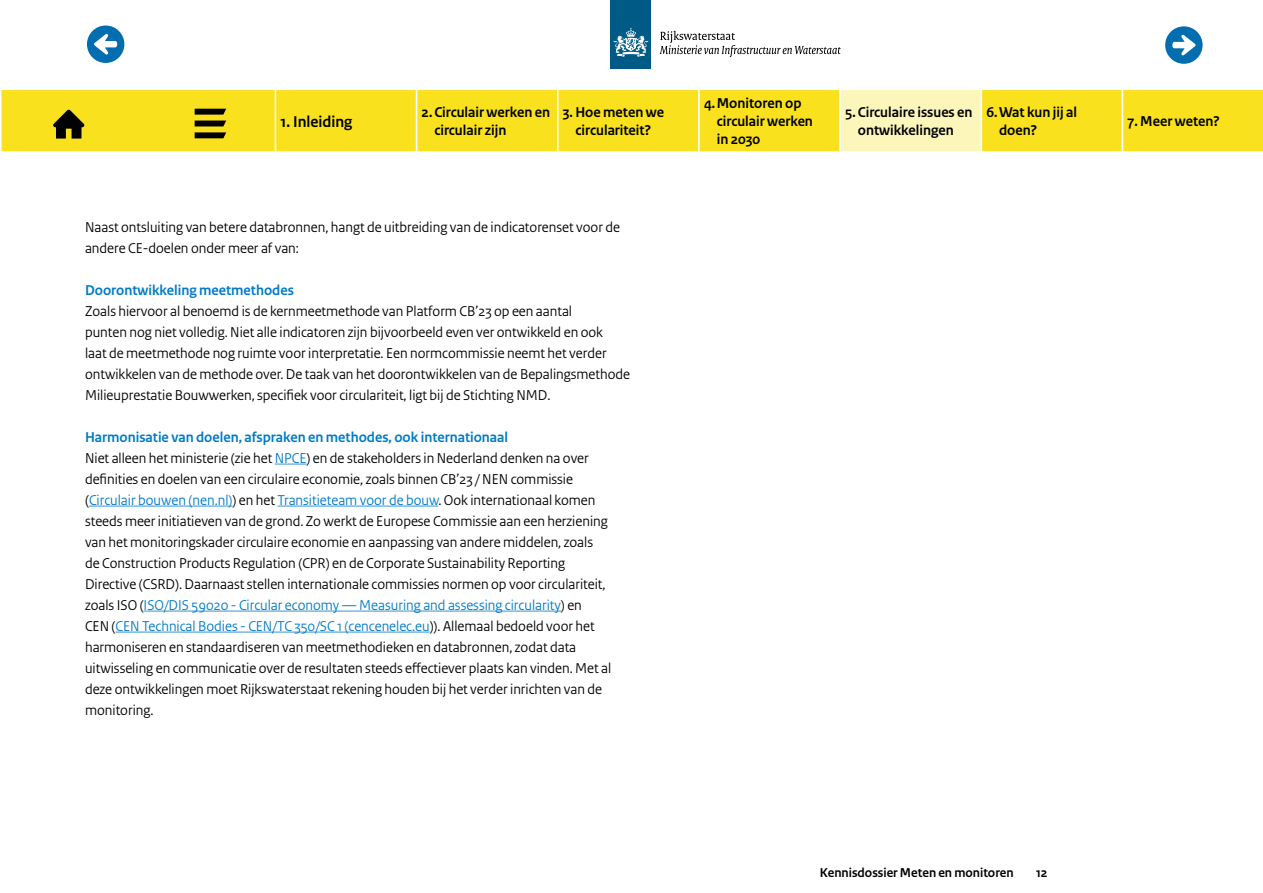
<style>
.page{position:relative;width:1263px;height:893px;background:#fff}
.page>*{position:absolute;margin:0;border:0;box-sizing:border-box;transform-origin:0 0}
.t1{font:700 16.5px "Rijksoverheid Sans Heading";color:#000}
.t2{font:15px/21px "Rijksoverheid Sans Heading";color:#000}
.t3{font:700 15px/18px "Rijksoverheid Sans Heading";color:#000}
.t4{font:700 15px "Rijksoverheid Sans Heading";color:#007bc7}
.t5{font:700 13.5px "Rijksoverheid Sans Heading";color:#000}
.s1{font-weight:700;color:#007bc7}
.s2{color:#007bc7}
</style>
<div class="page">
<hr style="left:275px;top:464px;width:32px;height:1px;background:#3395d2">
<hr style="left:89px;top:506px;width:144px;height:1px;background:#3395d2">
<hr style="left:278px;top:506px;width:160px;height:1px;background:#3395d2">
<hr style="left:144px;top:611px;width:417px;height:1px;background:#3395d2">
<hr style="left:116px;top:632px;width:314px;height:1px;background:#3395d2">
<div style="left:1165px;top:26px;width:37px;height:38px;background:#026daf;border-radius:50%"></div>
<svg style="left:1172px;top:35px;width:23px;height:20px"></svg>
<div style="left:87px;top:26px;width:37px;height:37px;background:#026daf;border-radius:50%"></div>
<svg style="left:94px;top:34px;width:23px;height:20px"></svg>
<div style="left:611px;top:0;width:40px;height:68px;background:#005a86"></div>
<svg style="left:613px;top:28px;width:35px;height:29px"></svg>
<svg style="left:660px;top:31px;width:181px;height:26px"></svg>
<div style="left:1px;top:89px;width:1262px;height:63px;background:#f9e11e"></div>
<div style="left:0;top:89px;width:1263px;height:64px;border:2px solid #fff"></div>
<svg style="left:53px;top:109px;width:31px;height:30px"></svg>
<svg style="left:195px;top:109px;width:31px;height:6px"></svg>
<svg style="left:195px;top:121px;width:31px;height:5px"></svg>
<svg style="left:195px;top:132px;width:31px;height:6px"></svg>
<div style="left:275px;top:89px;width:142px;height:64px;border:2px solid #fff"></div>
<div style="left:416px;top:89px;width:142px;height:64px;border:2px solid #fff"></div>
<div style="left:557px;top:89px;width:143px;height:64px;border:2px solid #fff"></div>
<div style="left:698px;top:89px;width:143px;height:64px;border:2px solid #fff"></div>
<div style="left:840px;top:89px;width:141px;height:63px;background:#fdf6bb"></div>
<div style="left:839px;top:89px;width:143px;height:64px;border:2px solid #fff"></div>
<div style="left:980px;top:89px;width:143px;height:64px;border:2px solid #fff"></div>
<svg style="left:1122px;top:89px;width:141px;height:64px"></svg>
<p class="t1" style="left:280px;top:112px;width:73px">1. Inleiding</p>
<p class="t3" style="left:434px;top:104px;width:117px;text-indent:-13px">2. Circulair werken en circulair zijn</p>
<p class="t3" style="left:563px;top:104px;width:103px;text-align:center">3. Hoe meten we circulariteit?</p>
<p class="t3" style="left:717px;top:95px;width:98px;text-indent:-13px">4.Monitoren op circulair werken in 2030</p>
<p class="t3" style="left:845px;top:104px;width:129px;text-align:center">5. Circulaire issues en ontwikkelingen</p>
<p class="t3" style="left:999px;top:104px;width:79px;text-indent:-13px">6.Wat kun jij al doen?</p>
<p class="t3" style="left:1127px;top:113px;width:94px">7. Meer weten?</p>
<p class="t2" style="left:85px;top:216px;width:536px">Naast ontsluiting van betere databronnen, hangt de uitbreiding van de indicatorenset voor de andere CE-doelen onder meer af van:</p>
<p class="t4" style="left:85px;top:281px;width:210px">Doorontwikkeling meetmethodes</p>
<p class="t2" style="left:85px;top:300px;width:546px">Zoals hiervoor al benoemd is de kernmeetmethode van Platform CB’23 op een aantal<br>punten nog niet volledig. Niet alle indicatoren zijn bijvoorbeeld even ver ontwikkeld en ook<br>laat de meetmethode nog ruimte voor interpretatie. Een normcommissie neemt het verder ontwikkelen van de methode over. De taak van het doorontwikkelen van de Bepalingsmethode Milieuprestatie Bouwwerken, specifiek voor circulariteit, ligt bij de Stichting NMD.</p>
<p class="t2" style="left:85px;top:426px;width:528px"><span class="s1">Harmonisatie van doelen, afspraken en methodes, ook internationaal<br></span>Niet alleen het ministerie (zie het <span class="s2">NPCE</span>) en de stakeholders in Nederland denken na over definities en doelen van een circulaire economie, zoals binnen CB’23 / NEN commissie (<span class="s2">Circulair bouwen (nen.nl)</span>) en het <span class="s2">Transitieteam voor de bouw</span>. Ook internationaal komen steeds meer initiatieven van de grond. Zo werkt de Europese Commissie aan een herziening van het monitoringskader circulaire economie en aanpassing van andere middelen, zoals de Construction Products Regulation (CPR) en de Corporate Sustainability Reporting Directive (CSRD). Daarnaast stellen internationale commissies normen op voor circulariteit, zoals ISO (<span class="s2">ISO/DIS 59020 - Circular economy — Measuring and assessing circularity</span>) en<br>CEN (<span class="s2">CEN Technical Bodies - CEN/TC 350/SC 1 (cencenelec.eu</span>)). Allemaal bedoeld voor het harmoniseren en standaardiseren van meetmethodieken en databronnen, zodat data uitwisseling en communicatie over de resultaten steeds effectiever plaats kan vinden. Met al deze ontwikkelingen moet Rijkswaterstaat rekening houden bij het verder inrichten van de monitoring.</p>
<p class="t5" style="left:820px;top:865px;width:195px">Kennisdossier Meten en monitoren</p>
<p class="t5" style="left:1036px;top:865px;width:13px">12</p>
</div>
